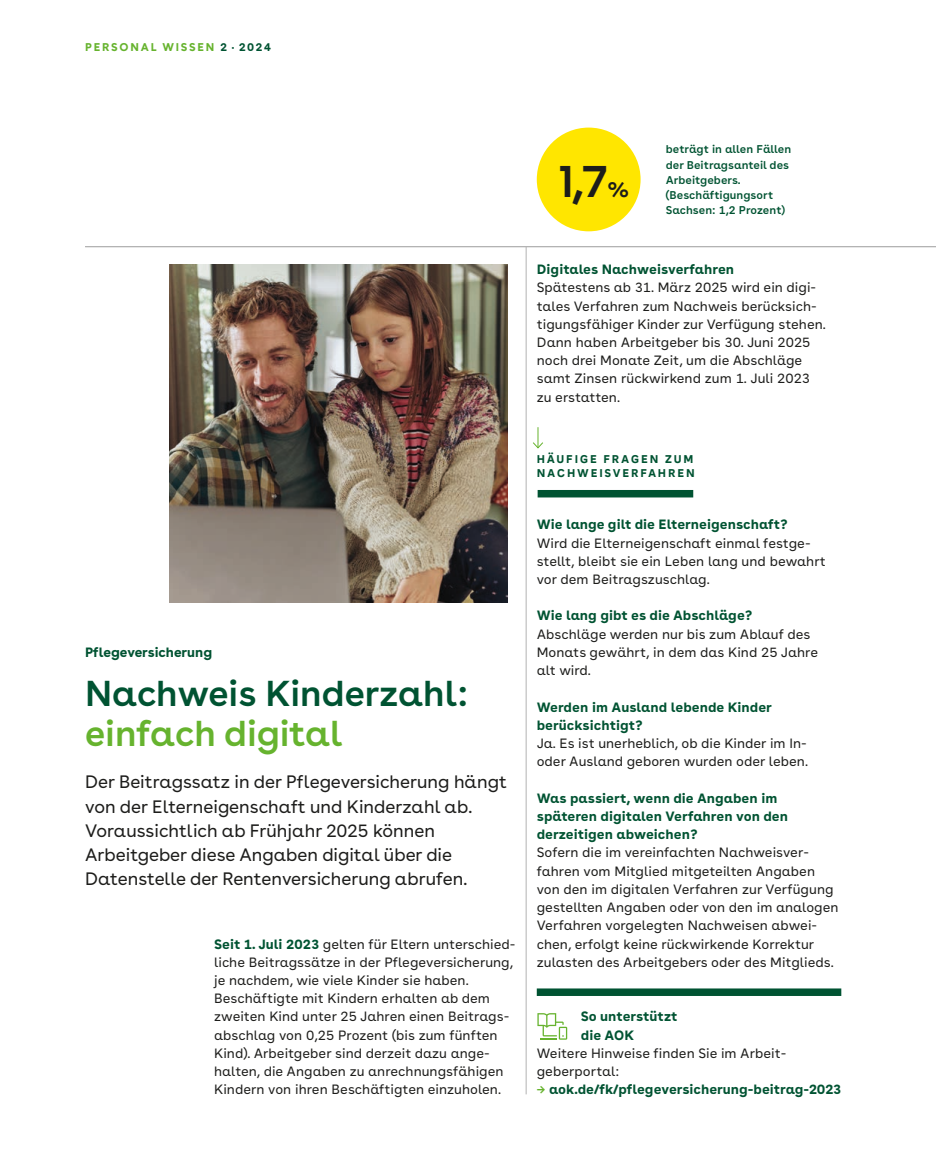
<style>
.page{position:relative;width:936px;height:1161px;background:#fff}
.page>*{position:absolute;margin:0;border:0;box-sizing:border-box;transform-origin:0 0}
.t1{font:600 45px "AOK Buenos Aires";color:#1d1d1b}
.t2{font:600 36px "AOK Buenos Aires";color:#005332}
.t3{font:600 36px "AOK Buenos Aires";color:#66b32e}
.t4{font:18px/24.3px "AOK Buenos Aires";color:#1d1d1b}
.t5{font:13.5px/18.3px "AOK Buenos Aires Text";color:#1d1d1b}
.t6{font:700 13.5px/18.3px "AOK Buenos Aires Text";color:#005332}
.t7{font:700 13.5px "AOK Buenos Aires";color:#005332}
.t8{font:600 11.25px/15.1px "AOK Buenos Aires Text";color:#005332}
.t9{font:700 11.25px/13.5px "AOK Buenos Aires Text";letter-spacing:.16em;color:#005332}
.t10{font:700 11.25px "AOK Buenos Aires";letter-spacing:.16em;color:#66b32e}
.s1{color:#005332}
.s2{font-weight:700;color:#005332}
.s3{font-weight:700;font-size:21px}
.s4{color:#66b32e}
</style>
<div class="page">
<hr style="left:526px;top:247px;width:1px;height:847px;background:#b2b2b2">
<hr style="left:85px;top:246px;width:850px;height:1px;background:#b2b2b2">
<div style="left:536px;top:128px;width:104px;height:103px;background:#ffe600;border-radius:50%"></div>
<img style="left:169px;top:264px;width:338px;height:338px">
<div style="left:536px;top:988px;width:305px;height:8px;background:#005332"></div>
<svg style="left:537px;top:1013px;width:30px;height:27px"></svg>
<div style="left:537px;top:490px;width:156px;height:7px;background:#005332"></div>
<svg style="left:533px;top:427px;width:10px;height:22px"></svg>
<p class="t10" style="left:85px;top:37px;width:187px">PERSONAL WISSEN <span class="s1">2 • 2024</span></p>
<p class="t7" style="left:85px;top:640px;width:128px">Pflegeversicherung</p>
<h2 class="t2" style="left:85px;top:663px;width:384px">Nachweis Kinderzahl:</h2>
<h2 class="t3" style="left:85px;top:703px;width:259px">einfach digital</h2>
<h3 class="t4" style="left:85px;top:768px;width:423px">Der Beitragssatz in der Pflegeversicherung hängt von der Elterneigenschaft und Kinderzahl ab.<br>Voraussichtlich ab Frühjahr 2025 können Arbeitgeber diese Angaben digital über die Datenstelle der Rentenversicherung abrufen.</h3>
<p class="t5" style="left:214px;top:933px;width:303px"><span class="s2">Seit 1. Juli 2023</span> gelten für Eltern unterschied&shy;liche Beitragssätze in der Pflegeversicherung, je nachdem, wie viele Kinder sie haben.<br>Beschäftigte mit Kindern erhalten ab dem zweiten Kind unter 25 Jahren einen Beitrags&shy;abschlag von 0,25 Prozent (bis zum fünften Kind). Arbeitgeber sind derzeit dazu ange&shy;halten, die Angaben zu anrechnungsfähigen Kindern von ihren Beschäftigten einzuholen.</p>
<h1 class="t1" style="left:558px;top:143px;width:72px">1,7<span class="s3">%</span></h1>
<p class="t8" style="left:665px;top:141px;width:127px">beträgt in allen Fällen der Beitragsanteil des<br>Arbeitgebers. (Beschäftigungsort<br>Sachsen: 1,2 Prozent)</p>
<p class="t6" style="left:536px;top:259px;width:199px">Digitales Nachweisverfahren</p>
<p class="t5" style="left:536px;top:277px;width:291px">Spätestens ab 31. März 2025 wird ein digi&shy;tales Verfahren zum Nachweis berücksich&shy;tigungsfähiger Kinder zur Verfügung stehen.<br>Dann haben Arbeitgeber bis 30. Juni 2025 noch drei Monate Zeit, um die Abschläge samt Zinsen rückwirkend zum 1. Juli 2023 zu erstatten.</p>
<p class="t9" style="left:537px;top:451px;width:159px">HÄUFIGE FRAGEN ZUM<br>NACHWEISVERFAHREN</p>
<p class="t6" style="left:536px;top:514px;width:252px">Wie lange gilt die Elterneigenschaft?</p>
<p class="t5" style="left:536px;top:532px;width:291px">Wird die Elterneigenschaft einmal festge&shy;stellt, bleibt sie ein Leben lang und bewahrt vor dem Beitragszuschlag.</p>
<p class="t6" style="left:536px;top:605px;width:217px">Wie lang gibt es die Abschläge?</p>
<p class="t5" style="left:536px;top:623px;width:283px">Abschläge werden nur bis zum Ablauf des<br>Monats gewährt, in dem das Kind 25 Jahre alt wird.</p>
<p class="t6" style="left:536px;top:696px;width:237px">Werden im Ausland lebende Kinder berücksichtigt?</p>
<p class="t5" style="left:536px;top:733px;width:273px">Ja. Es ist unerheblich, ob die Kinder im In&shy;oder Ausland geboren wurden oder leben.</p>
<p class="t6" style="left:536px;top:787px;width:253px">Was passiert, wenn die Angaben im späteren digitalen Verfahren von den derzeitigen abweichen?</p>
<p class="t5" style="left:536px;top:842px;width:303px">Sofern die im vereinfachten Nachweisver&shy;fahren vom Mitglied mitgeteilten Angaben von den im digitalen Verfahren zur Verfügung gestellten Angaben oder von den im analogen Verfahren vorgelegten Nachweisen abwei&shy;chen, erfolgt keine rückwirkende Korrektur zulasten des Arbeitgebers oder des Mitglieds.</p>
<p class="t6" style="left:580px;top:1006px;width:98px">So unterstützt die AOK</p>
<p class="t5" style="left:536px;top:1043px;width:251px">Weitere Hinweise finden Sie im Arbeit&shy;geberportal:</p>
<p class="t6" style="left:536px;top:1079px;width:306px"><span class="s4">→</span> aok.de/fk/pflegeversicherung-beitrag-2023</p>
</div>
